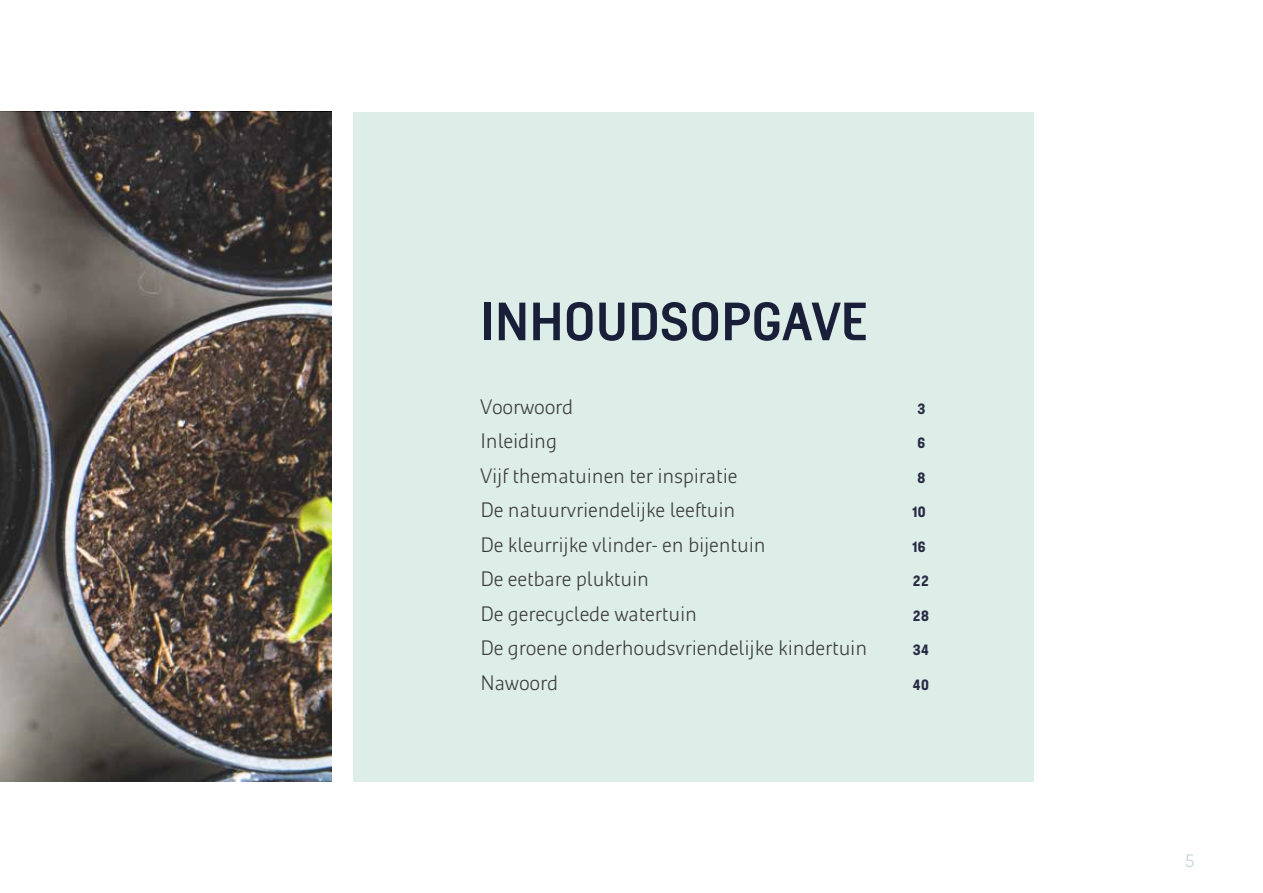
<style>
.page{position:relative;width:1263px;height:893px;background:#fff}
.page>*{position:absolute;margin:0;border:0;box-sizing:border-box;transform-origin:0 0}
.t1{font:700 54px "Heijmans Con";letter-spacing:.01em;color:#191f38}
.t2{font:300 21px "Heijmans";letter-spacing:-.01em;color:#3c3c3b}
.t3{font:300 18px "Heijmans";color:#bed1d8}
.t4{font:900 15px "Heijmans Con";letter-spacing:-.01em;color:#272a43}
</style>
<div class="page">
<div style="left:353px;top:112px;width:680px;height:669px;background:#ddeee8"></div>
<img style="left:0;top:112px;width:332px;height:669px">
<h1 class="t1" style="left:480px;top:290px;width:388px">INHOUDSOPGAVE</h1>
<p class="t2" style="left:480px;top:394px;width:94px">Voorwoord</p>
<p class="t4" style="left:917px;top:400px;width:10px">3</p>
<p class="t2" style="left:480px;top:428px;width:78px">Inleiding</p>
<p class="t4" style="left:917px;top:434px;width:10px">6</p>
<p class="t2" style="left:480px;top:463px;width:259px">Vijf thematuinen ter inspiratie</p>
<p class="t4" style="left:917px;top:469px;width:10px">8</p>
<p class="t2" style="left:480px;top:497px;width:257px">De natuurvriendelijke leeftuin</p>
<p class="t4" style="left:912px;top:503px;width:15px">10</p>
<p class="t2" style="left:480px;top:532px;width:287px">De kleurrijke vlinder- en bijentuin</p>
<p class="t4" style="left:912px;top:538px;width:15px">16</p>
<p class="t2" style="left:480px;top:566px;width:170px">De eetbare pluktuin</p>
<p class="t4" style="left:912px;top:572px;width:18px">22</p>
<p class="t2" style="left:480px;top:601px;width:218px">De gerecyclede watertuin</p>
<p class="t4" style="left:912px;top:607px;width:18px">28</p>
<p class="t2" style="left:480px;top:635px;width:388px">De groene onderhoudsvriendelijke kindertuin</p>
<p class="t4" style="left:912px;top:641px;width:18px">34</p>
<p class="t2" style="left:480px;top:670px;width:79px">Nawoord</p>
<p class="t4" style="left:912px;top:676px;width:18px">40</p>
<p class="t3" style="left:1185px;top:850px;width:12px">5</p>
</div>
